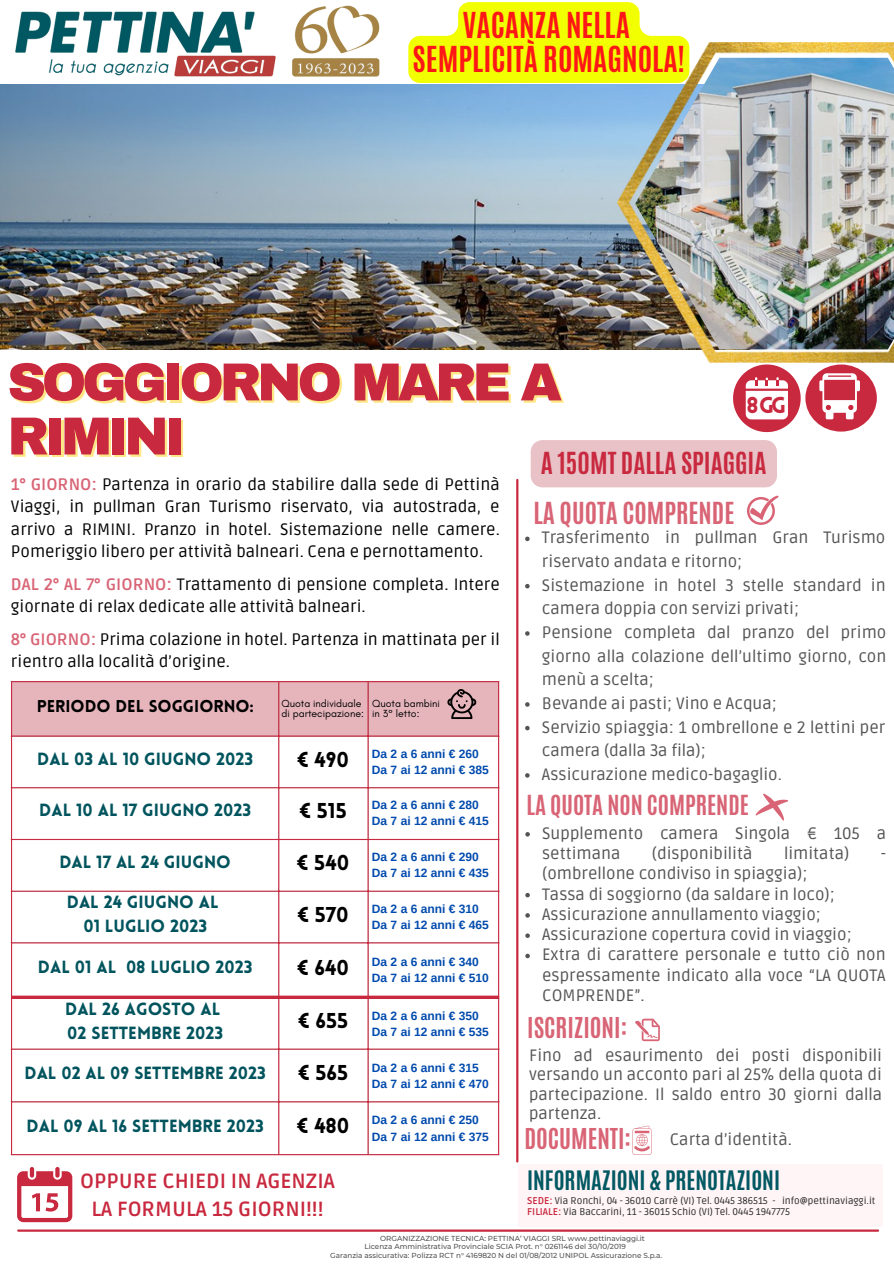
<style>
.page{position:relative;width:894px;height:1264px;background:#fff}
.page>*{position:absolute;margin:0;border:0;box-sizing:border-box;transform-origin:0 0}
.t1{font:900 53.55px/54px "Archivo";letter-spacing:-.08em;color:#c9293f}
.t2{font:700 29.85px/33.8px "Antonio";color:#ff1616;text-align:center}
.t3{font:700 25.35px "Antonio";color:#c9293f}
.t4{font:700 25.35px "Antonio";color:#d86475}
.t5{font:700 24px "Antonio";color:#d86475}
.t6{font:700 23.1px "Antonio";color:#d86475}
.t7{font:900 22.5px "Lovelo";color:#c9293f}
.t8{font:700 22.35px "Antonio";color:#005862}
.t9{font:700 20.55px/28.2px "Ruda";color:#c9293f;text-align:center}
.t10{font:900 17.25px/24px "Lovelo";color:#00545d;text-align:center}
.t11{font:900 16.65px "Lovelo";color:#000}
.t12{font:16.5px/23.7px "Ruda";color:#545454}
.t13{font:16.5px/22.5px "Ruda";color:#000}
.t14{font:700 12px/16px "Arimo";color:#004aad}
.t15{font:10.5px/10.5px "Glacial Indifference";color:#000}
.t16{font:9.75px/11.4px "Ruda";color:#282828}
.t17{font:500 7.2px "Montserrat";color:#545454}
.s1{font-weight:700;color:#d86475}
.s2{font-family:"Lovelo";font-weight:900;font-size:21px;color:#000}
.s3{font-weight:700;color:#c9293f}
</style>
<div class="page">
<img style="left:0;top:85px;width:617px;height:264px">
<svg style="left:747px;top:495px;width:31px;height:30px"></svg>
<svg style="left:632px;top:1125px;width:19px;height:29px"></svg>
<svg style="left:635px;top:1018px;width:24px;height:23px"></svg>
<hr style="left:516px;top:480px;width:2px;height:681px;background:#c9293f">
<hr style="left:18px;top:1229px;width:859px;height:2px;background:#c9293f">
<svg style="left:755px;top:793px;width:32px;height:27px"></svg>
<img style="left:617px;top:43px;width:276px;height:319px">
<div style="left:805px;top:364px;width:71px;height:67px;background:#c9293f;border-radius:50%"></div>
<svg style="left:733px;top:364px;width:67px;height:68px"></svg>
<svg style="left:819px;top:373px;width:40px;height:46px"></svg>
<hr style="left:11px;top:682px;width:1px;height:472px;background:#c9293f">
<hr style="left:278px;top:682px;width:1px;height:472px;background:#c9293f">
<hr style="left:367px;top:682px;width:1px;height:472px;background:#c9293f">
<hr style="left:498px;top:682px;width:1px;height:472px;background:#c9293f">
<hr style="left:11px;top:787px;width:488px;height:1px;background:#c9293f">
<hr style="left:11px;top:839px;width:488px;height:1px;background:#c9293f">
<hr style="left:11px;top:890px;width:488px;height:1px;background:#c9293f">
<hr style="left:11px;top:942px;width:488px;height:1px;background:#c9293f">
<hr style="left:11px;top:1048px;width:488px;height:1px;background:#c9293f">
<hr style="left:11px;top:1101px;width:488px;height:1px;background:#c9293f">
<hr style="left:11px;top:1154px;width:488px;height:1px;background:#c9293f">
<svg style="left:12px;top:995px;width:486px;height:4px;background:#d14a5c"></svg>
<svg style="left:11px;top:681px;width:488px;height:55px;background:#e2adb5"></svg>
<svg style="left:30px;top:1166px;width:4px;height:11px"></svg>
<svg style="left:55px;top:1166px;width:5px;height:11px"></svg>
<svg style="left:17px;top:1171px;width:55px;height:51px"></svg>
<div style="left:518px;top:1164px;width:364px;height:62px;background:#fff5f6"></div>
<svg style="left:525px;top:536px;width:4px;height:5px"></svg>
<svg style="left:525px;top:584px;width:4px;height:4px"></svg>
<svg style="left:525px;top:631px;width:4px;height:4px"></svg>
<svg style="left:525px;top:702px;width:4px;height:4px"></svg>
<svg style="left:525px;top:726px;width:4px;height:4px"></svg>
<svg style="left:525px;top:773px;width:4px;height:4px"></svg>
<svg style="left:525px;top:832px;width:4px;height:4px"></svg>
<svg style="left:525px;top:892px;width:4px;height:5px"></svg>
<svg style="left:525px;top:913px;width:4px;height:4px"></svg>
<svg style="left:525px;top:933px;width:4px;height:4px"></svg>
<svg style="left:525px;top:953px;width:4px;height:5px"></svg>
<div style="left:530px;top:440px;width:246px;height:47px;background:#e8c2c7;border-radius:12px"></div>
<img style="left:6px;top:11px;width:278px;height:80px">
<img style="left:292px;top:5px;width:88px;height:72px">
<svg style="left:408px;top:2px;width:281px;height:81px;background:#f3fe27"></svg>
<h2 class="t2" style="left:412px;top:9px;width:274px">VACANZA NELLA<br>SEMPLICITÀ ROMAGNOLA!</h2>
<h1 class="t1" style="left:7px;top:355px;width:556px">SOGGIORNO MARE A<br>RIMINI</h1>
<h3 class="t7" style="left:746px;top:396px;width:41px">8GG</h3>
<h3 class="t3" style="left:540px;top:445px;width:227px">A 150MT DALLA SPIAGGIA</h3>
<p class="t13" style="left:11px;top:473px;width:490px;text-align:justify"><span class="s1">1° GIORNO:</span> Partenza in orario da stabilire dalla sede di Pettinà Viaggi, in pullman Gran Turismo riservato, via autostrada, e arrivo a RIMINI. Pranzo in hotel. Sistemazione nelle camere.<br>Pomeriggio libero per attività balneari. Cena e pernottamento.</p>
<p class="t13" style="left:11px;top:573px;width:490px"><span class="s1">DAL 2° AL 7° GIORNO:</span> Trattamento di pensione completa. Intere giornate di relax dedicate alle attività balneari.</p>
<p class="t13" style="left:11px;top:628px;width:490px"><span class="s1">8° GIORNO:</span> Prima colazione in hotel. Partenza in mattinata per il rientro alla località d’origine.</p>
<h3 class="t4" style="left:533px;top:495px;width:202px">LA QUOTA COMPRENDE</h3>
<p class="t12" style="left:541px;top:526px;width:346px">Trasferimento in pullman Gran Turismo riservato andata e ritorno;<br>Sistemazione in hotel 3 stelle standard in camera doppia con servizi privati;<br>Pensione completa dal pranzo del primo giorno alla colazione dell’ultimo giorno, con menù a scelta;<br>Bevande ai pasti; Vino e Acqua;<br>Servizio spiaggia: 1 ombrellone e 2 lettini per camera (dalla 3a fila);<br>Assicurazione medico-bagaglio.</p>
<p class="t15" style="left:281px;top:697px;width:84px">Quota individuale di partecipazione:</p>
<p class="t15" style="left:372px;top:697px;width:69px">Quota bambini in 3° letto:</p>
<p class="t11" style="left:37px;top:699px;width:218px">PERIODO DEL SOGGIORNO:</p>
<p class="t10" style="left:37px;top:748px;width:217px">DAL 03 AL 10 GIUGNO 2023</p>
<p class="t14" style="left:372px;top:745px;width:118px;text-indent:-74px"><span class="s2">€ 490</span> Da 2 a 6 anni € 260<br>Da 7 ai 12 anni € 385</p>
<p class="t10" style="left:39px;top:800px;width:213px">DAL 10 AL 17 GIUGNO 2023</p>
<p class="t14" style="left:372px;top:797px;width:118px;text-indent:-72px"><span class="s2">€ 515</span> Da 2 a 6 anni € 280<br>Da 7 ai 12 anni € 415</p>
<p class="t10" style="left:59px;top:851px;width:173px">DAL 17 AL 24 GIUGNO</p>
<p class="t14" style="left:372px;top:848px;width:118px;text-indent:-74px"><span class="s2">€ 540</span> Da 2 a 6 anni € 290<br>Da 7 ai 12 anni € 435</p>
<p class="t10" style="left:67px;top:891px;width:153px">DAL 24 GIUGNO AL<br>01 LUGLIO 2023</p>
<p class="t14" style="left:372px;top:900px;width:118px;text-indent:-74px"><span class="s2">€ 570</span> Da 2 a 6 anni € 310<br>Da 7 ai 12 anni € 465</p>
<p class="t10" style="left:38px;top:956px;width:216px">DAL 01 AL 08 LUGLIO 2023</p>
<p class="t14" style="left:372px;top:953px;width:118px;text-indent:-74px"><span class="s2">€ 640</span> Da 2 a 6 anni € 340<br>Da 7 ai 12 anni € 510</p>
<p class="t10" style="left:65px;top:998px;width:159px;text-align:left">DAL 26 AGOSTO AL<br>02 SETTEMBRE 2023</p>
<p class="t14" style="left:372px;top:1007px;width:118px;text-indent:-73px"><span class="s2">€ 655</span> Da 2 a 6 anni € 350<br>Da 7 ai 12 anni € 535</p>
<p class="t10" style="left:24px;top:1062px;width:243px">DAL 02 AL 09 SETTEMBRE 2023</p>
<p class="t14" style="left:372px;top:1059px;width:118px;text-indent:-73px"><span class="s2">€ 565</span> Da 2 a 6 anni € 315<br>Da 7 ai 12 anni € 470</p>
<p class="t10" style="left:27px;top:1115px;width:238px">DAL 09 AL 16 SETTEMBRE 2023</p>
<p class="t14" style="left:372px;top:1112px;width:118px;text-indent:-74px"><span class="s2">€ 480</span> Da 2 a 6 anni € 250<br>Da 7 ai 12 anni € 375</p>
<h3 class="t6" style="left:526px;top:789px;width:224px">LA QUOTA NON COMPRENDE</h3>
<p class="t12" style="left:542px;top:823px;width:345px;line-height:20.2px">Supplemento camera Singola € 105 a settimana</p>
<p class="t12" style="left:651px;top:842px;width:102px">(disponibilità</p>
<p class="t12" style="left:783px;top:842px;width:67px">limitata)</p>
<p class="t12" style="left:880px;top:842px;width:7px">-</p>
<p class="t12" style="left:542px;top:864px;width:345px;line-height:20.2px">(ombrellone condiviso in spiaggia);<br>Tassa di soggiorno (da saldare in loco); Assicurazione annullamento viaggio; Assicurazione copertura covid in viaggio; Extra di carattere personale e tutto ciò non espressamente indicato alla voce “LA QUOTA COMPRENDE”.</p>
<h3 class="t5" style="left:527px;top:1010px;width:101px">ISCRIZIONI:</h3>
<p class="t12" style="left:529px;top:1046px;width:354px;line-height:19.2px;text-align:justify">Fino ad esaurimento dei posti disponibili versando un acconto pari al 25% della quota di partecipazione. Il saldo entro 30 giorni dalla partenza.</p>
<h3 class="t5" style="left:524px;top:1121px;width:108px">DOCUMENTI:</h3>
<p class="t12" style="left:669px;top:1127px;width:124px">Carta d’identità.</p>
<p class="t9" style="left:80px;top:1167px;width:256px">OPPURE CHIEDI IN AGENZIA<br>LA FORMULA 15 GIORNI!!!</p>
<h3 class="t8" style="left:527px;top:1164px;width:254px">INFORMAZIONI &amp; PRENOTAZIONI</h3>
<p class="t16" style="left:527px;top:1194px;width:350px"><span class="s3">SEDE:</span> Via Ronchi, 04 - 36010 Carrè (VI) Tel. 0445 386515 - info@pettinaviaggi.it<br><span class="s3">FILIALE:</span> Via Baccarini, 11 - 36015 Schio (VI) Tel. 0445 1947775</p>
<p class="t17" style="left:380px;top:1233px;width:266px">ORGANIZZAZIONE TECNICA: PETTINA’ VIAGGI SRL www.pettinaviaggi.it</p>
<p class="t17" style="left:364px;top:1242px;width:263px">Licenza Amministrativa Provinciale SCIA Prot. n° 0261146 del 30/10/2019</p>
<p class="t17" style="left:330px;top:1250px;width:333px">Garanzia assicurativa: Polizza RCT n° 4169820 N del 01/08/2012 UNIPOL Assicurazione S.p.a.</p>
</div>
